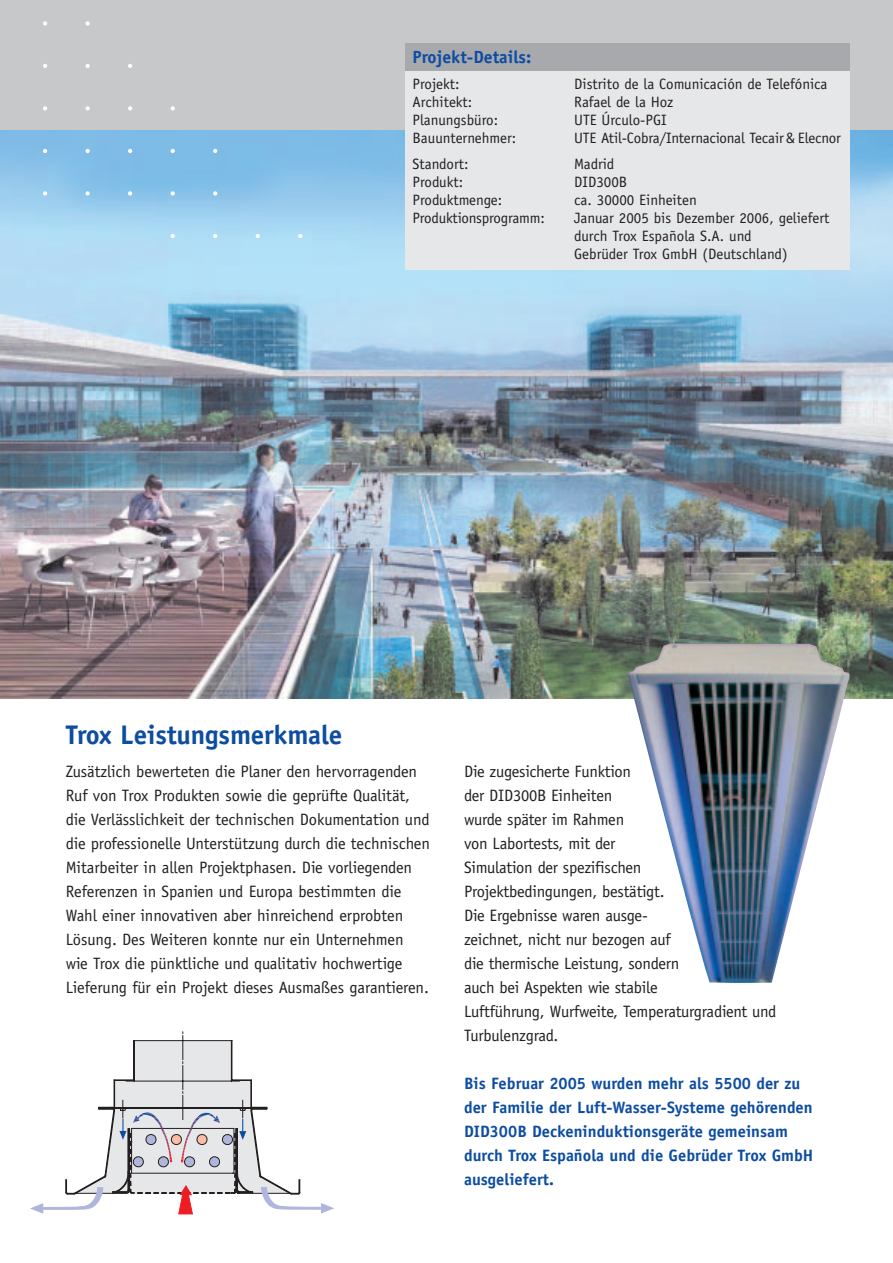
<style>
.page{position:relative;width:893px;height:1263px;background:#fff}
.page>*{position:absolute;margin:0;border:0;box-sizing:border-box;transform-origin:0 0}
.t1{font:700 27px "Officina Sans";letter-spacing:-.005em;color:#0d4da1}
.t2{font:700 17.7px "Officina Sans";color:#0d4da1}
.t3{font:16.5px/24px "Officina Sans";letter-spacing:-.015em;color:#231f20}
.t4{font:700 16.5px/24px "Officina Sans";color:#0d4da1}
.t5{font:15px/18px "Officina Sans";color:#231f20}
</style>
<div class="page">
<img style="left:0;top:129px;width:892px;height:569px">
<div style="left:0;top:0;width:892px;height:129px;background:#c7c8ca"></div>
<svg style="left:170px;top:234px;width:5px;height:4px"></svg>
<svg style="left:213px;top:234px;width:4px;height:4px"></svg>
<svg style="left:256px;top:234px;width:4px;height:4px"></svg>
<svg style="left:298px;top:234px;width:4px;height:4px"></svg>
<svg style="left:43px;top:191px;width:4px;height:5px"></svg>
<svg style="left:85px;top:191px;width:5px;height:5px"></svg>
<svg style="left:128px;top:191px;width:4px;height:5px"></svg>
<svg style="left:170px;top:191px;width:5px;height:5px"></svg>
<svg style="left:213px;top:191px;width:4px;height:5px"></svg>
<svg style="left:43px;top:149px;width:4px;height:4px"></svg>
<svg style="left:85px;top:149px;width:5px;height:4px"></svg>
<svg style="left:128px;top:149px;width:4px;height:4px"></svg>
<svg style="left:170px;top:149px;width:5px;height:4px"></svg>
<svg style="left:213px;top:149px;width:4px;height:4px"></svg>
<svg style="left:43px;top:106px;width:4px;height:5px"></svg>
<svg style="left:85px;top:106px;width:5px;height:5px"></svg>
<svg style="left:128px;top:106px;width:4px;height:5px"></svg>
<svg style="left:170px;top:106px;width:5px;height:5px"></svg>
<svg style="left:43px;top:64px;width:4px;height:4px"></svg>
<svg style="left:85px;top:64px;width:5px;height:4px"></svg>
<svg style="left:128px;top:64px;width:4px;height:4px"></svg>
<svg style="left:43px;top:21px;width:4px;height:5px"></svg>
<svg style="left:85px;top:21px;width:5px;height:5px"></svg>
<img style="left:627px;top:643px;width:223px;height:340px">
<div style="left:405px;top:44px;width:444px;height:226px;background:#e6e7e9"></div>
<div style="left:405px;top:44px;width:444px;height:27px;background:#a8a9ad"></div>
<svg style="left:30px;top:1031px;width:304px;height:183px"></svg>
<p class="t2" style="left:412px;top:50px;width:120px">Projekt-Details:</p>
<p class="t5" style="left:412px;top:76px;width:48px">Projekt:</p>
<p class="t5" style="left:574px;top:76px;width:255px">Distrito de la Comunicación de Telefónica</p>
<p class="t5" style="left:412px;top:94px;width:61px">Architekt:</p>
<p class="t5" style="left:574px;top:94px;width:101px">Rafael de la Hoz</p>
<p class="t5" style="left:412px;top:112px;width:87px">Planungsbüro:</p>
<p class="t5" style="left:574px;top:112px;width:94px">UTE Úrculo-PGI</p>
<p class="t5" style="left:412px;top:130px;width:105px">Bauunternehmer:</p>
<p class="t5" style="left:574px;top:130px;width:268px">UTE Atil-Cobra/Internacional Tecair&amp; Elecnor</p>
<p class="t5" style="left:412px;top:156px;width:57px">Standort:</p>
<p class="t5" style="left:574px;top:156px;width:42px">Madrid</p>
<p class="t5" style="left:412px;top:174px;width:52px">Produkt:</p>
<p class="t5" style="left:574px;top:174px;width:55px">DID300B</p>
<p class="t5" style="left:412px;top:192px;width:91px">Produktmenge:</p>
<p class="t5" style="left:574px;top:192px;width:124px">ca. 30000 Einheiten</p>
<p class="t5" style="left:412px;top:210px;width:134px">Produktionsprogramm:</p>
<p class="t5" style="left:574px;top:210px;width:257px">Januar 2005 bis Dezember 2006, geliefert durch Trox Española S.A. und<br>Gebrüder Trox GmbH (Deutschland)</p>
<h1 class="t1" style="left:66px;top:724px;width:278px">Trox Leistungsmerkmale</h1>
<p class="t3" style="left:66px;top:761px;width:366px">Zusätzlich bewerteten die Planer den hervorragenden Ruf von Trox Produkten sowie die geprüfte Qualität, die Verlässlichkeit der technischen Dokumentation und die professionelle Unterstützung durch die technischen Mitarbeiter in allen Projektphasen. Die vorliegenden Referenzen in Spanien und Europa bestimmten die Wahl einer innovativen aber hinreichend erprobten Lösung. Des Weiteren konnte nur ein Unternehmen<br>wie Trox die pünktliche und qualitativ hochwertige Lieferung für ein Projekt dieses Ausmaßes garantieren.</p>
<p class="t3" style="left:464px;top:760px;width:314px">Die zugesicherte Funktion<br>der DID300B Einheiten<br>wurde später im Rahmen<br>von Labortests, mit der<br>Simulation der spezifischen<br>Projektbedingungen, bestätigt.<br>Die Ergebnisse waren ausge-<br>zeichnet, nicht nur bezogen auf<br>die thermische Leistung, sondern<br>auch bei Aspekten wie stabile<br>Luftführung, Wurfweite, Temperaturgradient und<br>Turbulenzgrad.</p>
<p class="t4" style="left:464px;top:1072px;width:350px">Bis Februar 2005 wurden mehr als 5500 der zu der Familie der Luft-Wasser-Systeme gehörenden DID300B Deckeninduktionsgeräte gemeinsam durch Trox Española und die Gebrüder Trox GmbH ausgeliefert.</p>
</div>
